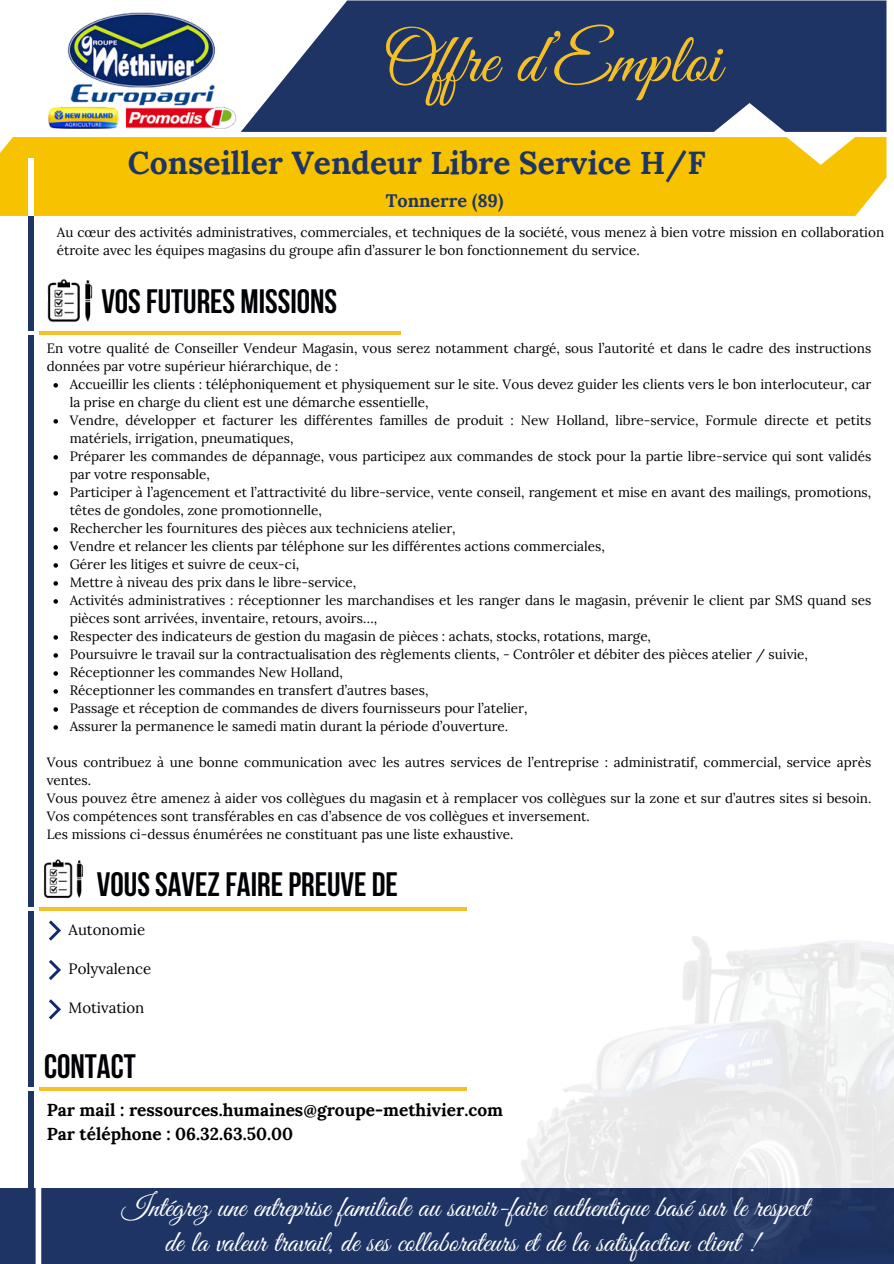
<style>
.page{position:relative;width:894px;height:1264px;background:#fff}
.page>*{position:absolute;margin:0;border:0;box-sizing:border-box;transform-origin:0 0}
.t1{font:70.5px "Great Vibes";color:#f4bf27}
.t2{font:700 33.75px "Bebas Neue";color:#000205}
.t3{font:700 31.8px "Lora";color:#1e3464}
.t4{font:30px "Great Vibes";color:#fff}
.t5{font:700 18px "Lora";color:#1e3464}
.t6{font:700 17.25px "Lora";color:#000}
.t7{font:15px "Lora";color:#000}
.t8{font:13.5px/18px "Lora";color:#000}
</style>
<div class="page">
<svg style="left:241px;top:0;width:645px;height:132px;background:#324672"></svg>
<div style="left:0;top:137px;width:886px;height:79px;background:#f7c200"></div>
<hr style="left:29px;top:215px;width:4px;height:1048px;background:#1e3464">
<hr style="left:29px;top:158px;width:4px;height:58px;background:#fff">
<svg style="left:711px;top:103px;width:147px;height:62px"></svg>
<hr style="left:38px;top:332px;width:363px;height:3px;background:#f4bf27">
<hr style="left:0;top:332px;width:38px;height:3px;background:#fff">
<div style="left:0;top:1188px;width:893px;height:75px;background:#1e3464"></div>
<div style="left:36px;top:1187px;width:5px;height:76px;background:#fff"></div>
<img style="left:520px;top:936px;width:373px;height:312px">
<img style="left:41px;top:279px;width:58px;height:53px">
<svg style="left:53px;top:383px;width:5px;height:4px"></svg>
<svg style="left:53px;top:419px;width:5px;height:4px"></svg>
<svg style="left:53px;top:455px;width:5px;height:4px"></svg>
<svg style="left:53px;top:491px;width:5px;height:4px"></svg>
<svg style="left:53px;top:527px;width:5px;height:4px"></svg>
<svg style="left:53px;top:545px;width:5px;height:4px"></svg>
<svg style="left:53px;top:563px;width:5px;height:4px"></svg>
<svg style="left:53px;top:581px;width:5px;height:4px"></svg>
<svg style="left:53px;top:599px;width:5px;height:4px"></svg>
<svg style="left:53px;top:635px;width:5px;height:4px"></svg>
<svg style="left:53px;top:653px;width:5px;height:4px"></svg>
<svg style="left:53px;top:671px;width:5px;height:4px"></svg>
<svg style="left:53px;top:689px;width:5px;height:4px"></svg>
<svg style="left:53px;top:707px;width:5px;height:4px"></svg>
<svg style="left:53px;top:725px;width:5px;height:4px"></svg>
<img style="left:43px;top:859px;width:41px;height:40px">
<hr style="left:38px;top:907px;width:428px;height:3px;background:#f4bf27">
<hr style="left:0;top:907px;width:38px;height:3px;background:#fff">
<svg style="left:49px;top:920px;width:12px;height:20px"></svg>
<svg style="left:49px;top:960px;width:12px;height:20px"></svg>
<svg style="left:49px;top:999px;width:12px;height:20px"></svg>
<img style="left:48px;top:12px;width:189px;height:117px">
<hr style="left:38px;top:1087px;width:428px;height:3px;background:#f4bf27">
<hr style="left:0;top:1087px;width:38px;height:3px;background:#fff">
<p class="t1" style="left:382px;top:21px;width:339px">Of re d’Emploi</p>
<p class="t3" style="left:128px;top:142px;width:579px">Conseiller Vendeur Libre Service H/F</p>
<p class="t5" style="left:385px;top:189px;width:119px">Tonnerre (89)</p>
<p class="t8" style="left:57px;top:223px;width:828px">Au cœur des activités administratives, commerciales, et techniques de la société, vous menez à bien votre mission en collaboration étroite avec les équipes magasins du groupe afin d’assurer le bon fonctionnement du service.</p>
<p class="t2" style="left:101px;top:287px;width:237px">VOSFUTURES MISSIONS</p>
<p class="t8" style="left:47px;top:339px;width:825px">En votre qualité de Conseiller Vendeur Magasin, vous serez notamment chargé, sous l’autorité et dans le cadre des instructions données par votre supérieur hiérarchique, de :</p>
<p class="t8" style="left:70px;top:375px;width:802px">Accueillir les clients : téléphoniquement et physiquement sur le site. Vous devez guider les clients vers le bon interlocuteur, car la prise en charge du client est une démarche essentielle,</p>
<p class="t8" style="left:70px;top:411px;width:802px">Vendre, développer et facturer les différentes familles de produit : New Holland, libre-service, Formule directe et petits matériels, irrigation, pneumatiques,</p>
<p class="t8" style="left:70px;top:447px;width:802px">Préparer les commandes de dépannage, vous participez aux commandes de stock pour la partie libre-service qui sont validés par votre responsable,</p>
<p class="t8" style="left:70px;top:483px;width:802px">Participer à l’agencement et l’attractivité du libre-service, vente conseil, rangement et mise en avant des mailings, promotions, têtes de gondoles, zone promotionnelle,</p>
<p class="t8" style="left:70px;top:519px;width:387px">Rechercher les fournitures des pièces aux techniciens atelier,</p>
<p class="t8" style="left:70px;top:537px;width:536px">Vendre et relancer les clients par téléphone sur les différentes actions commerciales,</p>
<p class="t8" style="left:70px;top:555px;width:231px">Gérer les litiges et suivre de ceux-ci,</p>
<p class="t8" style="left:70px;top:573px;width:288px">Mettre à niveau des prix dans le libre-service,</p>
<p class="t8" style="left:70px;top:591px;width:802px">Activités administratives : réceptionner les marchandises et les ranger dans le magasin, prévenir le client par SMS quand ses pièces sont arrivées, inventaire, retours, avoirs…,</p>
<p class="t8" style="left:70px;top:627px;width:582px">Respecter des indicateurs de gestion du magasin de pièces : achats, stocks, rotations, marge,</p>
<p class="t8" style="left:70px;top:645px;width:739px">Poursuivre le travail sur la contractualisation des règlements clients, - Contrôler et débiter des pièces atelier / suivie,</p>
<p class="t8" style="left:70px;top:663px;width:275px">Réceptionner les commandes New Holland,</p>
<p class="t8" style="left:70px;top:681px;width:360px">Réceptionner les commandes en transfert d’autres bases,</p>
<p class="t8" style="left:70px;top:699px;width:459px">Passage et réception de commandes de divers fournisseurs pour l’atelier,</p>
<p class="t8" style="left:70px;top:717px;width:440px">Assurer la permanence le samedi matin durant la période d’ouverture.</p>
<p class="t8" style="left:47px;top:753px;width:825px">Vous contribuez à une bonne communication avec les autres services de l’entreprise : administratif, commercial, service après ventes.</p>
<p class="t8" style="left:47px;top:789px;width:825px">Vous pouvez être amenez à aider vos collègues du magasin et à remplacer vos collègues sur la zone et sur d’autres sites si besoin.<br>Vos compétences sont transférables en cas d’absence de vos collègues et inversement.</p>
<p class="t8" style="left:47px;top:825px;width:468px">Les missions ci-dessus énumérées ne constituant pas une liste exhaustive.</p>
<p class="t2" style="left:97px;top:870px;width:302px">VOUSSAVEZFAIREPREUVE DE</p>
<p class="t7" style="left:69px;top:919px;width:78px">Autonomie</p>
<p class="t7" style="left:69px;top:958px;width:84px">Polyvalence</p>
<p class="t7" style="left:69px;top:998px;width:77px">Motivation</p>
<p class="t2" style="left:44px;top:1052px;width:93px">CONTACT</p>
<p class="t6" style="left:47px;top:1098px;width:457px">Par mail : ressources.humaines@groupe-methivier.com</p>
<p class="t6" style="left:47px;top:1122px;width:248px">Par téléphone : 06.32.63.50.00</p>
<p class="t4" style="left:122px;top:1190px;width:688px">Intégrez une entreprise familiale au savoir-faire authentique basé sur le respect</p>
<p class="t4" style="left:165px;top:1225px;width:594px">de la valeur travail, de ses collaborateurs et de la satisfaction client !</p>
</div>
